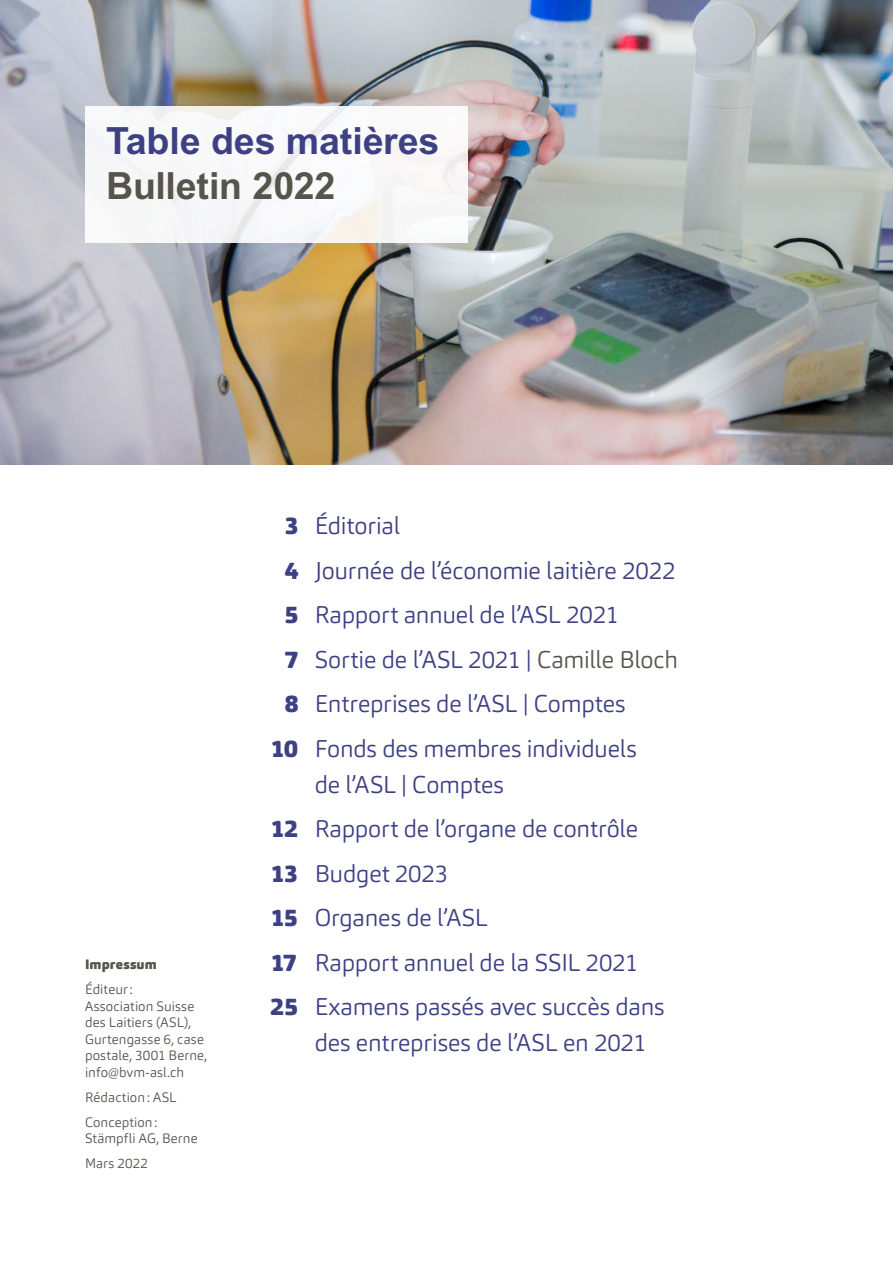
<style>
.page{position:relative;width:893px;height:1263px;background:#fff}
.page>*{position:absolute;margin:0;border:0;box-sizing:border-box;transform-origin:0 0}
.Titel{font:700 37.5px "Arial MT Std";letter-spacing:-.005em;color:#3d4083}
.Titel-2{font:700 37.5px "Arial MT Std";letter-spacing:-.005em;color:#57544b}
.Inhaltsverzeichnis{font:300 24px/36px "Carnas";letter-spacing:-.01em;color:#3d4083}
.Impressum{font:300 13.5px/16.5px "Carnas";letter-spacing:.01em;color:#57544b}
.Impressum-2{font:900 13.5px "Carnas";letter-spacing:.01em;color:#57544b}
.s1{font-weight:900}
.s2{color:#57544b}
</style>
<div class="page">
<img style="left:0;top:0;width:893px;height:465px">
<div style="left:85px;top:106px;width:383px;height:136px;background:#f8f8f9"></div>
<p class="Titel" style="left:106px;top:119px;width:334px">Table des matières</p>
<p class="Titel-2" style="left:106px;top:164px;width:231px">Bulletin 2022</p>
<p class="Impressum-2" style="left:85px;top:956px;width:73px">Impressum</p>
<p class="Impressum" style="left:85px;top:981px;width:49px">Éditeur:</p>
<p class="Impressum" style="left:85px;top:998px;width:124px">Association Suisse des Laitiers (ASL),<br>Gurtengasse 6, case postale, 3001 Berne, info@bvm-asl.ch</p>
<p class="Impressum" style="left:85px;top:1089px;width:93px">Rédaction: ASL</p>
<p class="Impressum" style="left:85px;top:1114px;width:74px">Conception:</p>
<p class="Impressum" style="left:85px;top:1130px;width:114px">Stämpfli AG, Berne</p>
<p class="Impressum" style="left:85px;top:1155px;width:65px">Mars 2022</p>
<p class="Inhaltsverzeichnis" style="left:284px;top:508px;width:117px"><span class="s1">3</span> Éditorial</p>
<p class="Inhaltsverzeichnis" style="left:284px;top:552px;width:393px"><span class="s1">4</span> Journée de l’économie laitière 2022</p>
<p class="Inhaltsverzeichnis" style="left:284px;top:597px;width:336px"><span class="s1">5</span> Rapport annuel de l’ASL 2021</p>
<p class="Inhaltsverzeichnis" style="left:284px;top:641px;width:395px"><span class="s1">7</span> Sortie de l’ASL 2021 | <span class="s2">Camille Bloch</span></p>
<p class="Inhaltsverzeichnis" style="left:284px;top:686px;width:343px"><span class="s1">8</span> Entreprises de l’ASL | Comptes</p>
<p class="Inhaltsverzeichnis" style="left:315px;top:730px;width:324px;text-indent:-45px"><span class="s1">10</span> Fonds des membres individuels de l’ASL | Comptes</p>
<p class="Inhaltsverzeichnis" style="left:270px;top:811px;width:369px"><span class="s1">12</span> Rapport de l’organe de contrôle</p>
<p class="Inhaltsverzeichnis" style="left:270px;top:855px;width:180px"><span class="s1">13</span> Budget 2023</p>
<p class="Inhaltsverzeichnis" style="left:270px;top:900px;width:219px"><span class="s1">15</span> Organes de l’ASL</p>
<p class="Inhaltsverzeichnis" style="left:270px;top:944px;width:370px"><span class="s1">17</span> Rapport annuel de la SSIL 2021</p>
<p class="Inhaltsverzeichnis" style="left:315px;top:989px;width:351px;text-indent:-45px"><span class="s1">25</span> Examens passés avec succès dans des entreprises de l’ASL en 2021</p>
</div>
